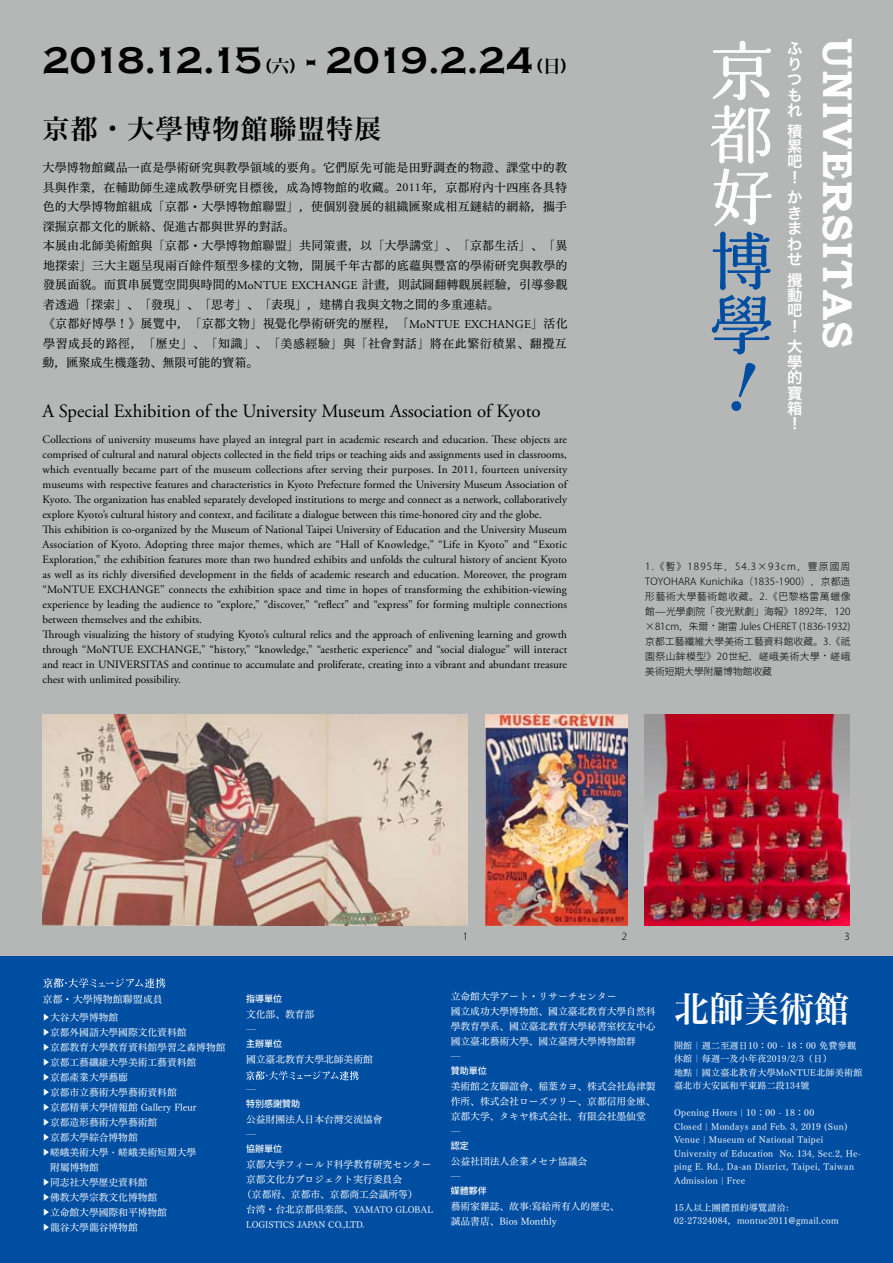
<style>
.page{position:relative;width:893px;height:1263px;background:#fff}
.page>*{position:absolute;margin:0;border:0;box-sizing:border-box;transform-origin:0 0}
.t1{font:700 41.7px "Bookman Old Style";letter-spacing:.02em;color:#fff}
.t2{font:700 37.95px "Copperplate Gothic";letter-spacing:-.08em;color:#000}
.t3{font:34.95px "Hira Min Pro W6";color:#fff}
.t4{font:27px "Hira Min Pro W6";letter-spacing:.05em;color:#000}
.t5{font:18.75px "Adobe Garamond Pro";color:#000}
.t6{font:15.45px/15.5px "Hira Kaku Pro W6";color:#fff;text-align:justify}
.t7{font:12px/19.5px "AMZ Tsuku Mincho M";letter-spacing:.015em;color:#000}
.t8{font:11.25px/15px "Adobe Garamond Pro";color:#000}
.t9{font:10.05px "AMZ Tsuku Mincho M";color:#fff}
.t10{font:9.75px/15px "AMZ Tsuku Mincho M";color:#fff}
.t11{font:300 9.75px/15px "Koz Go Pr 6 N";letter-spacing:.015em;color:#000;text-align:justify}
.t12{font:9px/13.5px "AMZ Tsuku Mincho M";letter-spacing:.03em;color:#fff}
.t13{font:9px/15px "AMZ Tsuku Mincho M";color:#fff}
.t14{font:500 9px "Koz Go Pr 6 N";color:#fff}
.s1{font-size:18.15px}
.s2{font-family:"Hira Min Pro W6";font-weight:400;font-size:18.15px}
.s3{font-family:"DF Ming Std W5"}
.s4{font-family:"DF Ming Std W7"}
.s5{font-family:"Adobe Garamond Pro"}
.s6{font-family:"DF Hei Std W3";font-weight:400}
.s7{font-size:9.75px}
.s8{font-family:"Hira Min Pro W3";font-size:7.5px}
.s9{font-family:"DF Hei Std W3"}
</style>
<div class="page">
<div style="left:0;top:0;width:893px;height:973px;background:#b5b6b6"></div>
<img style="left:645px;top:715px;width:205px;height:210px">
<img style="left:43px;top:715px;width:425px;height:210px">
<img style="left:486px;top:715px;width:141px;height:210px">
<div style="left:0;top:957px;width:893px;height:306px;background:#004ea2"></div>
<svg style="left:711px;top:41px;width:61px;height:185px"></svg>
<svg style="left:712px;top:232px;width:60px;height:123px"></svg>
<svg style="left:731px;top:363px;width:25px;height:48px"></svg>
<img style="left:246px;top:1070px;width:113px;height:11px">
<img style="left:43px;top:978px;width:123px;height:10px">
<h1 class="t1" style="left:862px;top:38px;width:311px;rotate:90deg">UNIVERSITAS</h1>
<h2 class="t2" style="left:43px;top:40px;width:526px">2018.12.15 <span class="s1">(</span><span class="s2">六</span><span class="s1">)</span> - 2019.2.24 <span class="s1">(</span><span class="s2">日</span><span class="s1">)</span></h2>
<h3 class="t6" style="left:787px;top:40px;width:17px;text-align:left">ふりつもれ</h3>
<h3 class="t6" style="left:787px;top:122px;width:17px">積累吧！</h3>
<h3 class="t6" style="left:787px;top:189px;width:16px">かきまわせ</h3>
<h3 class="t6" style="left:787px;top:271px;width:16px">攪動吧！</h3>
<h3 class="t6" style="left:787px;top:338px;width:17px">大學的寶箱！</h3>
<h3 class="t4" style="left:43px;top:105px;width:340px">京都<span class="s3">‧</span>大學博物館聯盟特展</h3>
<p class="t7" style="left:42px;top:158px;width:527px">大學博物館藏品一直是學術研究與教學領域的要角。它們原先可能是田野調<span class="s4">查</span>的物證、課堂中的教具與作業，在輔助師生達成教學研究目標後，成為博物館的收藏。<span class="s5">2011</span>年，京都府內十四座各具特色的大學博物館組成「京都<span class="s4">‧</span>大學博物館聯盟」，使個別發展的組織匯聚成相互鏈結的網絡，攜手深掘京都文化的脈絡、促進古都與世界的對話。<br>本展由北師美術館與「京都<span class="s4">‧</span>大學博物館聯盟」共同策畫，以「大學講堂」、「京都生活」、「異地探索」三大主題呈現兩百餘件類型多樣的文物，開展千年古都的底蘊與豐富的學術研究與教學的發展面貌。而貫串展覽空間與時間的<span class="s5">MoNTUE EXCHANGE</span> 計畫，則試圖翻轉觀展經驗，引導參觀者透過「探索」、「發現」、「思考」、「表現」，建構自我與文物之間的多重連結。<br>《京都好博學！》展覽中，「京都文物」視覺化學術研究的歷程，「<span class="s5">MoNTUE EXCHANGE</span>」活化學習成長的路徑，「歷史」、「知識」、「美感經驗」與「社會對話」將在此繁衍積累、翻攪互動，匯聚成生機蓬勃、無限可能的寶箱。</p>
<h3 class="t5" style="left:43px;top:400px;width:500px">A Special Exhibition of the University Museum Association of Kyoto</h3>
<p class="t8" style="left:43px;top:432px;width:526px">Collections of university museums have played an integral part in academic research and education. These objects are comprised of cultural and natural objects collected in the field trips or teaching aids and assignments used in classrooms, which eventually became part of the museum collections after serving their purposes. In 2011, fourteen university museums with respective features and characteristics in Kyoto Prefecture formed the University Museum Association of Kyoto. The organization has enabled separately developed institutions to merge and connect as a network, collaboratively explore Kyoto’s cultural history and context, and facilitate a dialogue between this time-honored city and the globe.<br>This exhibition is co-organized by the Museum of National Taipei University of Education and the University Museum Association of Kyoto. Adopting three major themes, which are “Hall of Knowledge,” “Life in Kyoto” and “Exotic Exploration,” the exhibition features more than two hundred exhibits and unfolds the cultural history of ancient Kyoto as well as its richly diversified development in the fields of academic research and education. Moreover, the program “MoNTUE EXCHANGE” connects the exhibition space and time in hopes of transforming the exhibition-viewing experience by leading the audience to “explore,” “discover,” “reflect” and “express” for forming multiple connections between themselves and the exhibits.<br>Through visualizing the history of studying Kyoto’s cultural relics and the approach of enlivening learning and growth through “MoNTUE EXCHANGE,” “history,” “knowledge,” “aesthetic experience” and “social dialogue” will interact and react in UNIVERSITAS and continue to accumulate and proliferate, creating into a vibrant and abundant treasure chest with unlimited possibility.</p>
<p class="t11" style="left:645px;top:559px;width:207px">1.《暫》1895年，54.3×93cm，豐原國周TOYOHARA Kunichika（1835-1900），京都造形藝術大學藝術館收藏。2.《巴黎格雷萬蠟像館—光學劇院「夜光默劇」海報》1892年，120 ×81cm，朱爾<span class="s6">‧</span>謝雷 Jules CHERET (1836-1932)京都工藝纖維大學美術工藝資料館收藏。3.《祇園祭山鉾模型》20世紀，嵯峨美術大學<span class="s6">‧</span>嵯峨美術短期大學附屬博物館收藏</p>
<p class="t11" style="left:463px;top:929px;width:7px">1</p>
<p class="t11" style="left:622px;top:929px;width:7px">2</p>
<p class="t11" style="left:845px;top:929px;width:7px">3</p>
<p class="t9" style="left:43px;top:993px;width:121px">京都・大學博物館聯盟<span class="s7">成員</span></p>
<p class="t10" style="left:43px;top:1010px;width:77px"><span class="s8">▶</span>大谷大學博物館</p>
<p class="t10" style="left:43px;top:1025px;width:146px"><span class="s8">▶</span>京都外國語大學國際文化資料館</p>
<p class="t10" style="left:43px;top:1040px;width:185px"><span class="s8">▶</span>京都教育大學教育資料館學習之森博物館</p>
<p class="t10" style="left:43px;top:1055px;width:155px"><span class="s8">▶</span>京都工藝纖維大學美術工藝資料館</p>
<p class="t10" style="left:43px;top:1070px;width:87px"><span class="s8">▶</span>京都產業大學藝廊</p>
<p class="t10" style="left:43px;top:1085px;width:136px"><span class="s8">▶</span>京都市立藝術大學藝術資料館</p>
<p class="t10" style="left:43px;top:1100px;width:156px"><span class="s8">▶</span>京都精華大學情報館 Gallery Fleur</p>
<p class="t10" style="left:43px;top:1115px;width:116px"><span class="s8">▶</span>京都造形藝術大學藝術館</p>
<p class="t10" style="left:43px;top:1130px;width:97px"><span class="s8">▶</span>京都大學綜合博物館</p>
<p class="t10" style="left:43px;top:1145px;width:155px"><span class="s8">▶</span>嵯峨美術大學<span class="s9">‧</span>嵯峨美術短期大學</p>
<p class="t10" style="left:50px;top:1160px;width:50px">附屬博物館</p>
<p class="t10" style="left:43px;top:1175px;width:107px"><span class="s8">▶</span>同志社大學歷史資料館</p>
<p class="t10" style="left:43px;top:1190px;width:116px"><span class="s8">▶</span>佛教大學宗教文化博物館</p>
<p class="t10" style="left:43px;top:1205px;width:126px"><span class="s8">▶</span>立命館大學國際和平博物館</p>
<p class="t10" style="left:43px;top:1220px;width:97px"><span class="s8">▶</span>龍谷大學龍谷博物館</p>
<p class="t14" style="left:246px;top:994px;width:37px">指導單位</p>
<p class="t10" style="left:246px;top:1007px;width:70px">文化部、教育部─</p>
<p class="t14" style="left:246px;top:1039px;width:37px">主辦單位</p>
<p class="t10" style="left:246px;top:1052px;width:128px">國立臺北教育大學北師美術館</p>
<p class="t10" style="left:246px;top:1082px;width:11px">─</p>
<p class="t14" style="left:246px;top:1099px;width:55px">特別感謝贊助</p>
<p class="t10" style="left:246px;top:1112px;width:138px">公益財團法人日本台灣交流協會─</p>
<p class="t14" style="left:246px;top:1144px;width:37px">協辦單位</p>
<p class="t10" style="left:246px;top:1157px;width:187px">京都大学フィールド科学教育研究センター</p>
<p class="t10" style="left:246px;top:1172px;width:158px">京都文化力プロジェクト実行委員会</p>
<p class="t10" style="left:242px;top:1187px;width:177px">（京都府、京都市、京都商工会議所等）</p>
<p class="t13" style="left:246px;top:1202px;width:189px"><span class="s7">台湾・台北京都倶楽部、</span>YAMATO GLOBAL<br>LOGISTICS JAPAN CO.,LTD.</p>
<p class="t10" style="left:451px;top:989px;width:206px">立命館大学アート・リサーチセンター<br>國立成功大學博物館、國立臺北教育大學自然科學教育學系、國立臺北教育大學秘書室校友中心國立臺北藝術大學、國立臺灣大學博物館群<br>─</p>
<p class="t14" style="left:451px;top:1066px;width:37px">贊助單位</p>
<p class="t10" style="left:451px;top:1079px;width:206px">美術館之友聯誼會、稲葉カヨ、株式会社島津製作所、株式会社ローズツリー、京都信用金庫、京都大学、タキヤ株式会社、有限会社墨仙堂─</p>
<p class="t14" style="left:451px;top:1141px;width:19px">認定</p>
<p class="t10" style="left:451px;top:1154px;width:138px">公益社団法人企業メセナ協議会─</p>
<p class="t14" style="left:451px;top:1186px;width:37px">媒體夥伴</p>
<p class="t10" style="left:451px;top:1199px;width:170px">藝術家雜誌、故事:寫給所有人的歷史、誠品書店、Bios Monthly</p>
<h3 class="t3" style="left:674px;top:978px;width:176px">北師美術館</h3>
<p class="t12" style="left:674px;top:1039px;width:190px">開館｜週二至週日10：00 - 18：00 免費參觀休館｜每週一及小年夜2019/2/3（日）<br>地點｜國立臺北教育大學MoNTUE北師美術館臺北市大安區和平東路二段134號</p>
<p class="t12" style="left:674px;top:1106px;width:188px">Opening Hours | 10：00 - 18：00<br>Closed | Mondays and Feb. 3, 2019 (Sun)<br>Venue | Museum of National Taipei University of Education No. 134, Sec.2, He&shy;ping E. Rd., Da-an District, Taipei, Taiwan Admission | Free</p>
<p class="t12" style="left:674px;top:1201px;width:166px">15人以上團體預約導覽請洽:<br>02-27324084，montue2011@gmail.com</p>
</div>
